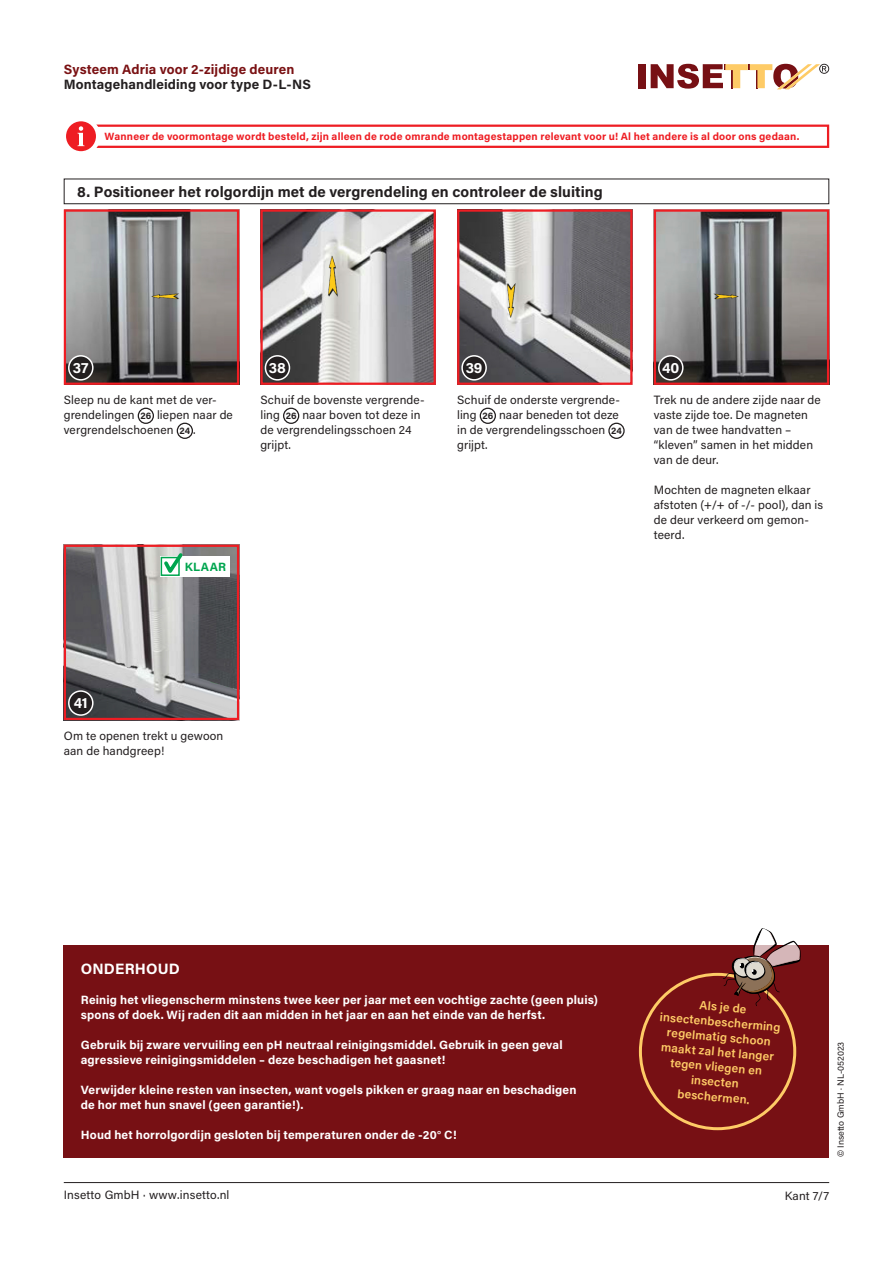
<style>
.page{position:relative;width:893px;height:1263px;background:#fff}
.page>*{position:absolute;margin:0;border:0;box-sizing:border-box;transform-origin:0 0}
.t1{font:700 15px "Acumin Pro";letter-spacing:.005em;color:#231f20}
.t2{font:700 15px "Acumin Pro";letter-spacing:.01em;color:#fff}
.t3{font:700 13.5px/15px "Acumin Pro";letter-spacing:.01em;color:#231f20}
.t4{font:12px/15px "Acumin Pro";letter-spacing:.01em;color:#231f20}
.t5{font:700 12px/15px "Acumin Pro";letter-spacing:.015em;color:#fff}
.t6{font:600 12px/15px "Acumin Pro";color:#fecb66;text-align:center}
.t7{font:700 12px "Acumin Pro";letter-spacing:.04em;color:#00a54f}
.t8{font:700 10.5px "Acumin Pro";letter-spacing:.02em;color:#ee1d23}
.t9{font:700 9.6px "Acumin Pro";letter-spacing:.005em;color:#231f20}
.t10{font:9px "Acumin Pro";color:#231f20}
.s1{color:#7a1113}
</style>
<div class="page">
<img style="left:67px;top:212px;width:169px;height:170px">
<div style="left:64px;top:209px;width:175px;height:176px;border:2px solid #ee1d23"></div>
<img style="left:263px;top:212px;width:170px;height:170px">
<div style="left:260px;top:209px;width:176px;height:176px;border:2px solid #ee1d23"></div>
<img style="left:657px;top:212px;width:169px;height:170px">
<div style="left:654px;top:209px;width:175px;height:176px;border:2px solid #ee1d23"></div>
<img style="left:460px;top:212px;width:169px;height:170px">
<div style="left:457px;top:209px;width:175px;height:176px;border:2px solid #ee1d23"></div>
<img style="left:67px;top:548px;width:169px;height:169px">
<div style="left:64px;top:545px;width:175px;height:175px;border:2px solid #ee1d23"></div>
<hr style="left:64px;top:1182px;width:765px;height:1px;background:#231f20">
<div style="left:138px;top:408px;width:16px;height:16px;border:1px solid #231f20;border-radius:50%"></div>
<div style="left:177px;top:423px;width:16px;height:16px;border:1px solid #231f20;border-radius:50%"></div>
<div style="left:283px;top:408px;width:16px;height:16px;border:1px solid #231f20;border-radius:50%"></div>
<div style="left:480px;top:408px;width:16px;height:16px;border:1px solid #231f20;border-radius:50%"></div>
<div style="left:608px;top:423px;width:17px;height:16px;border:1px solid #231f20;border-radius:50%"></div>
<div style="left:64px;top:179px;width:765px;height:25px;border:1px solid #231f20"></div>
<div style="left:69px;top:356px;width:24px;height:24px;background:#231f20;border-radius:50%"></div>
<div style="left:68px;top:355px;width:26px;height:26px;border:2px solid #fff;border-radius:50%"></div>
<div style="left:69px;top:691px;width:24px;height:24px;background:#231f20;border-radius:50%"></div>
<div style="left:68px;top:690px;width:26px;height:26px;border:2px solid #fff;border-radius:50%"></div>
<div style="left:462px;top:356px;width:24px;height:24px;background:#231f20;border-radius:50%"></div>
<div style="left:461px;top:355px;width:26px;height:26px;border:2px solid #fff;border-radius:50%"></div>
<div style="left:659px;top:356px;width:24px;height:24px;background:#231f20;border-radius:50%"></div>
<div style="left:658px;top:355px;width:26px;height:26px;border:2px solid #fff;border-radius:50%"></div>
<div style="left:265px;top:356px;width:24px;height:24px;background:#231f20;border-radius:50%"></div>
<div style="left:265px;top:355px;width:25px;height:26px;border:2px solid #fff;border-radius:50%"></div>
<div style="left:64px;top:945px;width:765px;height:212px;background:#771014"></div>
<div style="left:81px;top:125px;width:748px;height:23px;border:2px solid #ee1d23"></div>
<svg style="left:64px;top:119px;width:34px;height:34px"></svg>
<div style="left:62px;top:117px;width:38px;height:39px;border:4px solid #fff;border-radius:50%"></div>
<svg style="left:77px;top:126px;width:8px;height:20px"></svg>
<div style="left:160px;top:556px;width:69px;height:20px;background:#fff"></div>
<svg style="left:161px;top:550px;width:25px;height:28px"></svg>
<div style="left:638px;top:64px;width:7px;height:24px;background:#771014"></div>
<svg style="left:651px;top:64px;width:178px;height:25px"></svg>
<svg style="left:723px;top:928px;width:78px;height:78px"></svg>
<p class="t3" style="left:64px;top:61px;width:249px"><span class="s1">Systeem Adria voor 2-zijdige deuren<br></span>Montagehandleiding voor type D-L-NS</p>
<p class="t8" style="left:105px;top:129px;width:696px">Wanneer de voormontage wordt besteld, zijn alleen de rode omrande montagestappen relevant voor u! Al het andere is al door ons gedaan.</p>
<p class="t1" style="left:77px;top:181px;width:527px">8. Positioneer het rolgordijn met de vergrendeling en controleer de sluiting</p>
<p class="t2" style="left:73px;top:357px;width:17px">37</p>
<p class="t2" style="left:269px;top:357px;width:19px">38</p>
<p class="t2" style="left:466px;top:357px;width:18px">39</p>
<p class="t2" style="left:662px;top:357px;width:19px">40</p>
<p class="t4" style="left:64px;top:392px;width:154px">Sleep nu de kant met de ver&shy;grendelingen</p>
<p class="t4" style="left:64px;top:407px;width:171px;text-indent:93px">liepen naar de vergrendelschoenen</p>
<p class="t9" style="left:140px;top:409px;width:12px">26</p>
<p class="t9" style="left:179px;top:424px;width:12px">24</p>
<p class="t4" style="left:193px;top:422px;width:4px">.</p>
<p class="t4" style="left:260px;top:392px;width:166px">Schuif de bovenste vergrende&shy;ling</p>
<p class="t4" style="left:260px;top:407px;width:161px;text-indent:42px">naar boven tot deze in de vergrendelingsschoen 24 grijpt.</p>
<p class="t9" style="left:286px;top:409px;width:12px">26</p>
<p class="t4" style="left:457px;top:392px;width:164px">Schuif de onderste vergrende&shy;ling</p>
<p class="t4" style="left:457px;top:407px;width:163px;text-indent:42px">naar beneden tot deze in de vergrendelingsschoen</p>
<p class="t9" style="left:482px;top:409px;width:12px">26</p>
<p class="t9" style="left:611px;top:424px;width:12px">24</p>
<p class="t4" style="left:457px;top:437px;width:32px">grijpt.</p>
<p class="t4" style="left:654px;top:392px;width:169px">Trek nu de andere zijde naar de vaste zijde toe. De magneten van de twee handvatten – “kleven” samen in het midden van de deur.</p>
<p class="t4" style="left:654px;top:482px;width:171px">Mochten de magneten elkaar afstoten (+/+ of -/- pool), dan is de deur verkeerd om gemon&shy;teerd.</p>
<p class="t7" style="left:185px;top:558px;width:43px">KLAAR</p>
<p class="t2" style="left:74px;top:692px;width:15px">41</p>
<p class="t4" style="left:64px;top:727px;width:161px">Om te openen trekt u gewoon aan de handgreep!</p>
<p class="t2" style="left:81px;top:958px;width:101px">ONDERHOUD</p>
<p class="t5" style="left:81px;top:992px;width:519px">Reinig het vliegenscherm minstens twee keer per jaar met een vochtige zachte (geen pluis) spons of doek. Wij raden dit aan midden in het jaar en aan het einde van de herfst.</p>
<p class="t5" style="left:81px;top:1037px;width:483px">Gebruik bij zware vervuiling een pH neutraal reinigingsmiddel. Gebruik in geen geval agressieve reinigingsmiddelen – deze beschadigen het gaasnet!</p>
<p class="t5" style="left:81px;top:1082px;width:497px">Verwijder kleine resten van insecten, want vogels pikken er graag naar en beschadigen de hor met hun snavel (geen garantie!).</p>
<p class="t5" style="left:81px;top:1127px;width:377px">Houd het horrolgordijn gesloten bij temperaturen onder de -20° C!</p>
<p class="t6" style="left:662px;top:994px;width:123px;rotate:5deg">Als je de insectenbescherming regelmatig schoon maakt zal het langer tegen vliegen en insecten beschermen.</p>
<p class="t10" style="left:835px;top:1157px;width:117px;rotate:-90deg">© Insetto GmbH · NL-052023</p>
<p class="t4" style="left:64px;top:1187px;width:167px">Insetto GmbH · www.insetto.nl</p>
<p class="t4" style="left:785px;top:1187px;width:46px">Kant 7/7</p>
</div>
